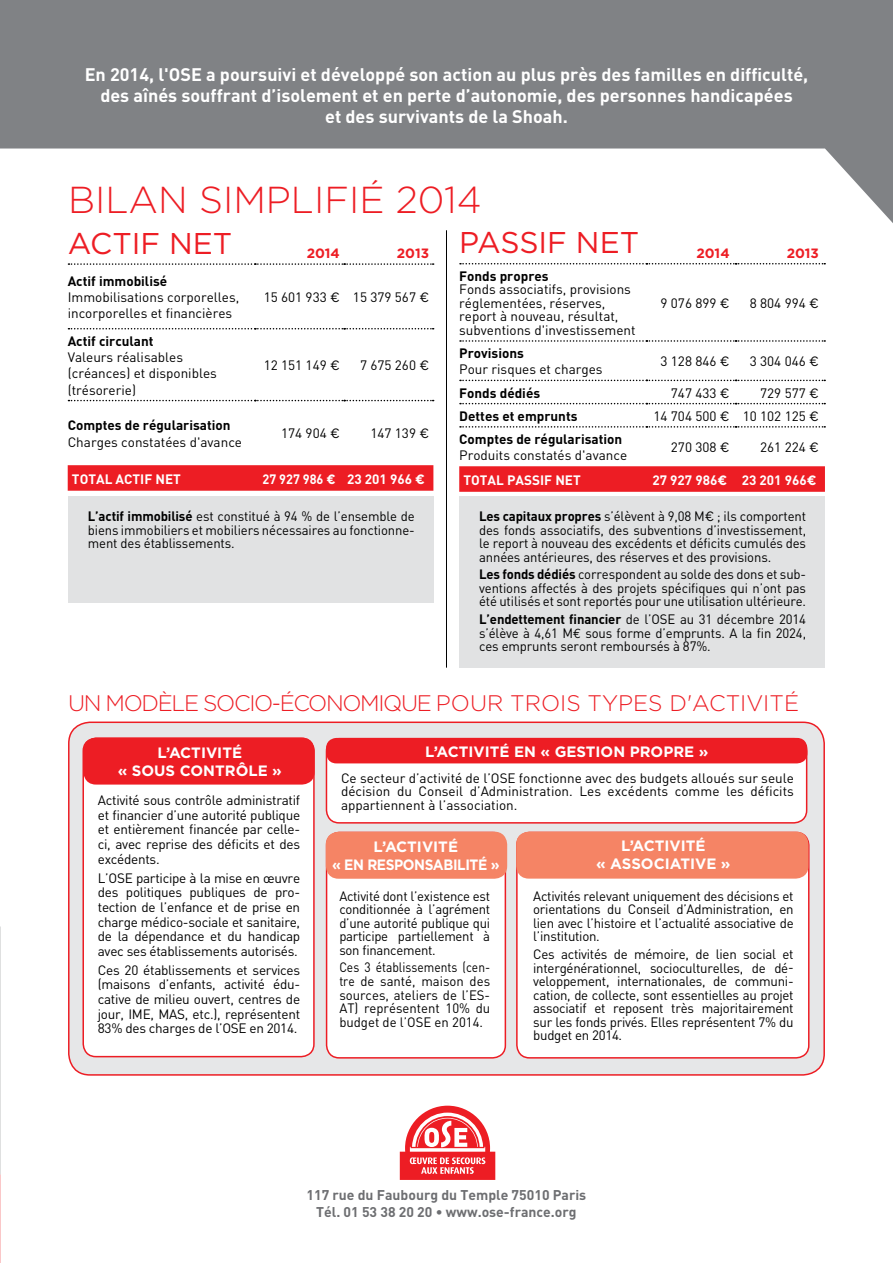
<style>
.page{position:relative;width:893px;height:1263px;background:#fff}
.page>*{position:absolute;margin:0;border:0;box-sizing:border-box;transform-origin:0 0}
.t1{font:300 37.5px "Gotham";color:#ed1d24}
.t2{font:30px "Gotham";color:#ed1d24}
.t3{font:300 22.5px "Gotham";letter-spacing:-.06em;color:#ed1d24}
.t4{font:700 18px/21px "DINVAINS";color:#fff;text-align:center}
.t5{font:700 15px/18px "Gotham";color:#fff;text-align:center}
.t6{font:700 15px/18px "Gotham";letter-spacing:-.03em;color:#fff;text-align:center}
.t7{font:700 13.95px/16.5px "DINVAINS";color:#6d6e71;text-align:center}
.t8{font:13.5px/13.5px "DINVAINS";letter-spacing:-.01em;color:#000;text-align:justify}
.t9{font:700 13.5px "DINVAINS";color:#000}
.t10{font:13.5px/13.5px "DINVAINS";letter-spacing:-.01em;color:#000;text-align:justify;scale:.89 1}
.t11{font:700 13.5px "DINVAINS";color:#fff}
.t12{font:700 13.5px "DINVAINS";color:#fff;scale:.94 1}
.t13{font:700 13.5px "Gotham";color:#ed1d24}
.s1{font-family:"Gotham"}
.s2{font-weight:700}
.s3{font-family:"Euro Mono"}
</style>
<div class="page">
<div style="left:69px;top:722px;width:755px;height:353px;background:#e6e7e8;border-radius:21px"></div>
<div style="left:68px;top:721px;width:757px;height:355px;border:2px solid #ed1d24;border-radius:21px"></div>
<div style="left:83px;top:738px;width:231px;height:319px;background:#fff;border-radius:13px"></div>
<div style="left:82px;top:738px;width:233px;height:319px;border:2px solid #ed1d24;border-radius:13px"></div>
<div style="left:83px;top:738px;width:232px;height:46px;background:#ed1d24;border-radius:13px"></div>
<svg style="left:400px;top:1106px;width:95px;height:74px"></svg>
<svg style="left:68px;top:465px;width:365px;height:26px;background:#ed2127"></svg>
<svg style="left:68px;top:263px;width:366px;height:2px"></svg>
<svg style="left:68px;top:328px;width:366px;height:1px"></svg>
<svg style="left:68px;top:400px;width:366px;height:1px"></svg>
<svg style="left:459px;top:466px;width:366px;height:26px;background:#ed2128"></svg>
<svg style="left:460px;top:263px;width:365px;height:1px"></svg>
<svg style="left:460px;top:340px;width:365px;height:2px"></svg>
<svg style="left:460px;top:380px;width:365px;height:1px"></svg>
<svg style="left:460px;top:403px;width:365px;height:1px"></svg>
<svg style="left:460px;top:426px;width:365px;height:2px"></svg>
<hr style="left:446px;top:230px;width:1px;height:438px;background:#000">
<div style="left:68px;top:496px;width:366px;height:106px;background:#e1e2e3"></div>
<div style="left:459px;top:496px;width:366px;height:172px;background:#e1e2e3"></div>
<div style="left:326px;top:739px;width:481px;height:84px;background:#fff;border-radius:13px"></div>
<div style="left:326px;top:738px;width:481px;height:86px;border:2px solid #ed1d24;border-radius:13px"></div>
<div style="left:326px;top:738px;width:481px;height:25px;background:#ed1d24;border-radius:10px"></div>
<div style="left:327px;top:832px;width:178px;height:226px;background:#fff;border-radius:13px"></div>
<div style="left:326px;top:832px;width:180px;height:226px;border:2px solid #ed1d24;border-radius:13px"></div>
<div style="left:517px;top:832px;width:292px;height:226px;background:#fff;border-radius:13px"></div>
<div style="left:516px;top:832px;width:293px;height:226px;border:2px solid #ed1d24;border-radius:13px"></div>
<div style="left:326px;top:832px;width:181px;height:47px;background:#f58465;border-radius:13px"></div>
<div style="left:516px;top:832px;width:292px;height:47px;background:#f58465;border-radius:13px"></div>
<svg style="left:0;top:0;width:893px;height:223px;fill:#808285"></svg>
<h3 class="t4" style="left:85px;top:63px;width:725px">En 2014, l'OSE a poursuivi et développé son action au plus près des familles en difficulté, des aînés souffrant d’isolement et en perte d’autonomie, des personnes handicapées<br>et des survivants de la Shoah.</h3>
<h1 class="t1" style="left:68px;top:176px;width:415px">BILAN SIMPLIFIÉ 2014</h1>
<p class="t13" style="left:307px;top:244px;width:35px">2014</p>
<p class="t13" style="left:397px;top:244px;width:34px">2013</p>
<p class="t9" style="left:68px;top:272px;width:101px">Actif immobilisé</p>
<p class="t8" style="left:68px;top:289px;width:173px;line-height:16.2px">Immobilisations corporelles, incorporelles et financières</p>
<p class="t8" style="left:264px;top:290px;width:167px">15 601 933 <span class="s1">€</span> 15 379 567 <span class="s1">€</span></p>
<p class="t9" style="left:68px;top:332px;width:87px">Actif circulant</p>
<p class="t8" style="left:68px;top:349px;width:151px;line-height:16.2px;text-align:left">Valeurs réalisables (créances) et disponibles (trésorerie)</p>
<p class="t8" style="left:264px;top:358px;width:78px">12 151 149 <span class="s1">€</span></p>
<p class="t8" style="left:360px;top:358px;width:71px">7 675 260 <span class="s1">€</span></p>
<p class="t9" style="left:68px;top:417px;width:164px">Comptes de régularisation</p>
<p class="t8" style="left:68px;top:435px;width:176px">Charges constatées d'avance</p>
<h2 class="t2" style="left:459px;top:223px;width:181px">PASSIF NET</h2>
<h2 class="t2" style="left:68px;top:224px;width:166px">ACTIF NET</h2>
<p class="t13" style="left:696px;top:244px;width:35px">2014</p>
<p class="t13" style="left:787px;top:244px;width:34px">2013</p>
<p class="t9" style="left:459px;top:267px;width:91px">Fonds propres</p>
<p class="t8" style="left:459px;top:283px;width:178px;text-align:left">Fonds associatifs, provisions réglementées, réserves, report à nouveau, résultat, subventions d'investissement</p>
<p class="t8" style="left:660px;top:296px;width:71px">9 076 899 <span class="s1">€</span></p>
<p class="t8" style="left:750px;top:296px;width:71px">8 804 994 <span class="s1">€</span></p>
<p class="t9" style="left:459px;top:344px;width:66px">Provisions</p>
<p class="t8" style="left:459px;top:362px;width:145px">Pour risques et charges</p>
<p class="t8" style="left:660px;top:354px;width:71px">3 128 846 <span class="s1">€</span></p>
<p class="t8" style="left:750px;top:354px;width:71px">3 304 046 <span class="s1">€</span></p>
<p class="t9" style="left:459px;top:384px;width:82px">Fonds dédiés</p>
<p class="t8" style="left:671px;top:386px;width:60px">747 433 <span class="s1">€</span></p>
<p class="t8" style="left:760px;top:386px;width:60px">729 577 <span class="s1">€</span></p>
<p class="t9" style="left:459px;top:407px;width:120px">Dettes et emprunts</p>
<p class="t8" style="left:653px;top:409px;width:167px">14 704 500 <span class="s1">€</span> 10 102 125 <span class="s1">€</span></p>
<p class="t9" style="left:459px;top:430px;width:164px">Comptes de régularisation</p>
<p class="t8" style="left:459px;top:448px;width:169px">Produits constatés d'avance</p>
<p class="t8" style="left:281px;top:426px;width:60px">174 904 <span class="s1">€</span></p>
<p class="t8" style="left:370px;top:426px;width:60px">147 139 <span class="s1">€</span></p>
<p class="t8" style="left:671px;top:440px;width:60px">270 308 <span class="s1">€</span></p>
<p class="t8" style="left:760px;top:440px;width:60px">261 224 <span class="s1">€</span></p>
<p class="t11" style="left:72px;top:470px;width:110px">TOTAL ACTIF NET</p>
<p class="t12" style="left:262px;top:470px;width:174px">27 927 986 <span class="s1">€</span> 23 201 966 <span class="s1">€</span></p>
<p class="t11" style="left:463px;top:471px;width:119px">TOTAL PASSIF NET</p>
<p class="t11" style="left:652px;top:471px;width:165px">27 927 986<span class="s1">€</span> 23 201 966<span class="s1">€</span></p>
<p class="t8" style="left:88px;top:509px;width:328px"><span class="s2">L’actif immobilisé</span> est constitué à 94 % de l’ensemble de biens immobiliers et mobiliers nécessaires au fonctionne&shy;ment des établissements.</p>
<p class="t8" style="left:479px;top:509px;width:328px"><span class="s2">Les capitaux propres</span> s’élèvent à 9,08 M<span class="s1">€</span> ; ils comportent des fonds associatifs, des subventions d’investissement, le report à nouveau des excédents et déficits cumulés des années antérieures, des réserves et des provisions.</p>
<p class="t8" style="left:479px;top:567px;width:328px"><span class="s2">Les fonds dédiés</span> correspondent au solde des dons et sub&shy;ventions affectés à des projets spécifiques qui n’ont pas été utilisés et sont reportés pour une utilisation ultérieure.</p>
<p class="t8" style="left:479px;top:612px;width:328px"><span class="s2">L’endettement financier</span> de l’OSE au 31 décembre 2014 s’élève à 4,61 M<span class="s3">€</span> sous forme d’emprunts. A la fin 2024, ces emprunts seront remboursés à 87%.</p>
<h3 class="t3" style="left:68px;top:689px;width:733px">UN MODÈLE SOCIO-ÉCONOMIQUE POUR TROIS TYPES D'ACTIVITÉ</h3>
<p class="t5" style="left:118px;top:743px;width:166px">L’ACTIVITÉ<br>« SOUS CONTRÔLE »</p>
<p class="t5" style="left:425px;top:742px;width:285px">L’ACTIVITÉ EN « GESTION PROPRE »</p>
<p class="t8" style="left:341px;top:771px;width:454px">Ce secteur d’activité de l’OSE fonctionne avec des budgets alloués sur seule décision du Conseil d’Administration. Les excédents comme les déficits appartiennent à l’association.</p>
<p class="t6" style="left:332px;top:837px;width:169px">L’ACTIVITÉ<br>« EN RESPONSABILITÉ »</p>
<p class="t5" style="left:596px;top:837px;width:136px">L’ACTIVITÉ<br>« ASSOCIATIVE »</p>
<p class="t8" style="left:339px;top:889px;width:152px">Activité dont l’existence est conditionnée à l’agrément d’une autorité publique qui participe partiellement à son financement.</p>
<p class="t10" style="left:339px;top:960px;width:171px">Ces 3 établissements (cen&shy;tre de santé, maison des sources, ateliers de l’ES-AT) représentent 10% du budget de l’OSE en 2014.</p>
<p class="t8" style="left:98px;top:792px;width:204px;line-height:14.7px">Activité sous contrôle administratif et financier d’une autorité publique et entièrement financée par celle&shy;ci, avec reprise des déficits et des excédents.</p>
<p class="t8" style="left:98px;top:870px;width:204px;line-height:14.7px">L’OSE participe à la mise en œuvre des politiques publiques de pro&shy;tection de l’enfance et de prise en charge médico-sociale et sanitaire, de la dépendance et du handicap avec ses établissements autorisés.</p>
<p class="t8" style="left:98px;top:962px;width:204px;line-height:14.7px">Ces 20 établissements et services (maisons d’enfants, activité édu&shy;cative de milieu ouvert, centres de jour, IME, MAS, etc.), représentent 83% des charges de l’OSE en 2014.</p>
<p class="t8" style="left:533px;top:889px;width:262px">Activités relevant uniquement des décisions et orientations du Conseil d’Administration, en lien avec l’histoire et l’actualité associative de l’institution.</p>
<p class="t8" style="left:533px;top:947px;width:262px">Ces activités de mémoire, de lien social et intergénérationnel, socioculturelles, de dé&shy;veloppement, internationales, de communi&shy;cation, de collecte, sont essentielles au projet associatif et reposent très majoritairement sur les fonds privés. Elles représentent 7% du budget en 2014.</p>
<p class="t7" style="left:306px;top:1186px;width:281px">117 rue du Faubourg du Temple 75010 Paris<br>Tél. 01 53 38 20 20 • www.ose-france.org</p>
</div>
